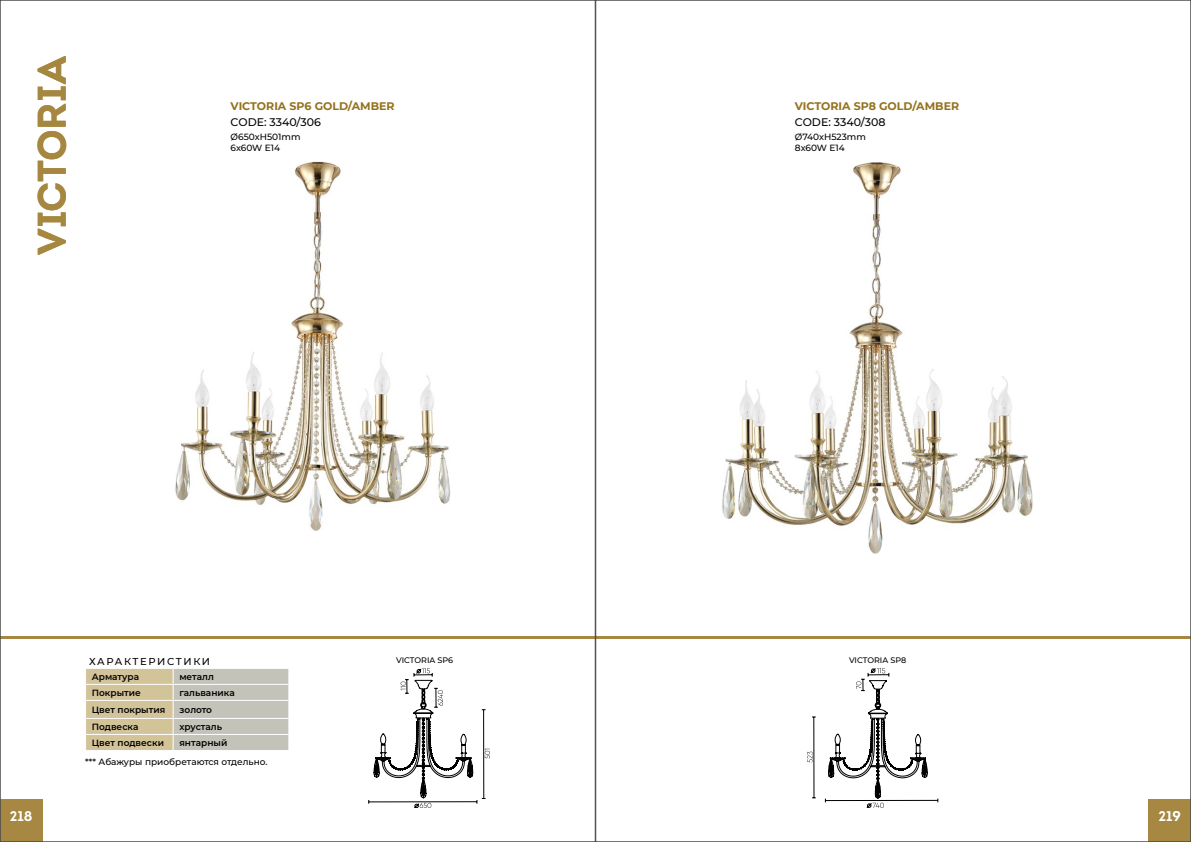
<style>
.page{position:relative;width:1191px;height:842px;background:#fff}
.page>*{position:absolute;margin:0;border:0;box-sizing:border-box;transform-origin:0 0}
.t1{font:39.7px "Intro Bold Alt";letter-spacing:-.01em;color:#a58740}
.t2{font:14px "Intro Bold Alt";color:#fff}
.t3{font:700 11px "Montserrat";color:#94721d}
.t4{font:500 11px "Montserrat";color:#000}
.t5{font:500 10px "Montserrat";letter-spacing:.165em;color:#000}
.t6{font:600 9px "Montserrat";color:#000}
.t7{font:500 9px/11px "Montserrat";color:#000}
.t8{font:500 8px "Montserrat";color:#000}
</style>
<div class="page">
<div style="left:0;top:799px;width:43px;height:43px;background:#a68842"></div>
<div style="left:1148px;top:799px;width:43px;height:43px;background:#a68842"></div>
<hr style="left:0;top:636px;width:1191px;height:3px;background:#a68842">
<svg style="left:86px;top:668px;width:203px;height:82px"></svg>
<img style="left:175px;top:162px;width:275px;height:369px">
<img style="left:722px;top:162px;width:311px;height:391px">
<svg style="left:368px;top:668px;width:122px;height:140px"></svg>
<svg style="left:807px;top:668px;width:131px;height:140px"></svg>
<h1 class="t1" style="left:27px;top:255px;width:200px;rotate:-90deg">VICTORIA</h1>
<p class="t3" style="left:231px;top:99px;width:165px">VICTORIA SP6 GOLD/AMBER</p>
<p class="t4" style="left:231px;top:115px;width:92px">CODE: 3340/306</p>
<p class="t7" style="left:231px;top:131px;width:71px">Ø650xH501mm<br>6x60W E14</p>
<p class="t3" style="left:795px;top:99px;width:166px">VICTORIA SP8 GOLD/AMBER</p>
<p class="t4" style="left:795px;top:115px;width:92px">CODE: 3340/308</p>
<p class="t7" style="left:795px;top:131px;width:73px">Ø740xH523mm<br>8x60W E14</p>
<p class="t5" style="left:89px;top:655px;width:122px">ХАРАКТЕРИСТИКИ</p>
<p class="t6" style="left:92px;top:671px;width:49px">Арматура</p>
<p class="t6" style="left:179px;top:671px;width:36px">металл</p>
<p class="t6" style="left:92px;top:687px;width:51px">Покрытие</p>
<p class="t6" style="left:179px;top:687px;width:57px">гальваника</p>
<p class="t6" style="left:92px;top:704px;width:75px">Цвет покрытия</p>
<p class="t6" style="left:180px;top:704px;width:34px">золото</p>
<p class="t6" style="left:92px;top:721px;width:48px">Подвеска</p>
<p class="t6" style="left:179px;top:721px;width:44px">хрусталь</p>
<p class="t6" style="left:92px;top:737px;width:74px">Цвет подвески</p>
<p class="t6" style="left:179px;top:737px;width:49px">янтарный</p>
<p class="t7" style="left:85px;top:756px;width:184px">*** Абажуры приобретаются отдельно.</p>
<p class="t8" style="left:396px;top:656px;width:59px">VICTORIA SP6</p>
<p class="t8" style="left:849px;top:656px;width:59px">VICTORIA SP8</p>
<h2 class="t2" style="left:10px;top:807px;width:24px">218</h2>
<h2 class="t2" style="left:1158px;top:807px;width:24px">219</h2>
</div>
